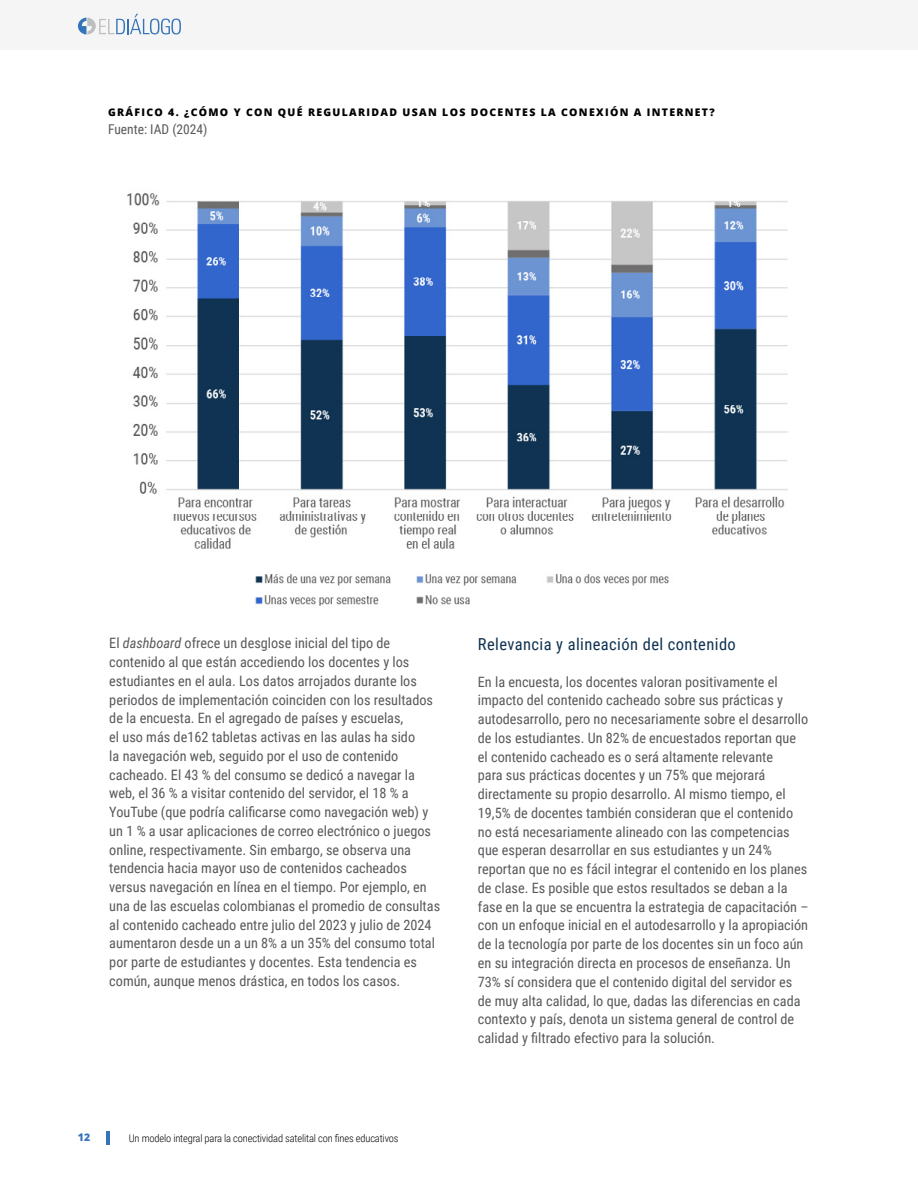
<style>
.page{position:relative;width:918px;height:1188px;background:#fff}
.page>*{position:absolute;margin:0;border:0;box-sizing:border-box;transform-origin:0 0}
.t1{font:16.5px "Roboto Condensed";letter-spacing:.025em;color:#0f3252}
.t2{font:14.25px/18.8px "Roboto Condensed";color:#58595b}
.t3{font:13.5px "Roboto Condensed";color:#58595b}
.t4{font:800 10.5px "Open Sans";letter-spacing:.125em;color:#000}
.t5{font:300 10.5px "Roboto Condensed";letter-spacing:-.015em;color:#000}
.t6{font:800 10.5px "Open Sans";color:#3674ba}
.s1{font-style:italic}
</style>
<div class="page">
<div style="left:0;top:0;width:918px;height:50px;background:#f5f5f5"></div>
<hr style="left:106px;top:1131px;width:3px;height:14px;background:#3674ba">
<svg style="left:78px;top:14px;width:103px;height:21px"></svg>
<img style="left:127px;top:193px;width:661px;height:413px">
<p class="t4" style="left:108px;top:104px;width:608px">GRÁFICO 4. ¿CÓMO Y CON QUÉ REGULARIDAD USAN LOS DOCENTES LA CONEXIÓN A INTERNET?</p>
<p class="t3" style="left:108px;top:120px;width:101px">Fuente: IAD (2024)</p>
<p class="t2" style="left:109px;top:633px;width:332px">El <span class="s1">dashboard</span> ofrece un desglose inicial del tipo de contenido al que están accediendo los docentes y los estudiantes en el aula. Los datos arrojados durante los periodos de implementación coinciden con los resultados de la encuesta. En el agregado de países y escuelas,<br>el uso más de162 tabletas activas en las aulas ha sido<br>la navegación web, seguido por el uso de contenido cacheado. El 43 % del consumo se dedicó a navegar la web, el 36 % a visitar contenido del servidor, el 18 % a YouTube (que podría calificarse como navegación web) y un 1 % a usar aplicaciones de correo electrónico o juegos online, respectivamente. Sin embargo, se observa una tendencia hacia mayor uso de contenidos cacheados versus navegación en línea en el tiempo. Por ejemplo, en una de las escuelas colombianas el promedio de consultas al contenido cacheado entre julio del 2023 y julio de 2024 aumentaron desde un a un 8% a un 35% del consumo total por parte de estudiantes y docentes. Esta tendencia es común, aunque menos drástica, en todos los casos.</p>
<p class="t6" style="left:78px;top:1129px;width:14px">12</p>
<p class="t5" style="left:129px;top:1131px;width:271px">Un modelo integral para la conectividad satelital con fines educativos</p>
<p class="t1" style="left:478px;top:633px;width:259px">Relevancia y alineación del contenido</p>
<p class="t2" style="left:478px;top:672px;width:332px">En la encuesta, los docentes valoran positivamente el impacto del contenido cacheado sobre sus prácticas y autodesarrollo, pero no necesariamente sobre el desarrollo de los estudiantes. Un 82% de encuestados reportan que el contenido cacheado es o será altamente relevante<br>para sus prácticas docentes y un 75% que mejorará directamente su propio desarrollo. Al mismo tiempo, el 19,5% de docentes también consideran que el contenido no está necesariamente alineado con las competencias que esperan desarrollar en sus estudiantes y un 24% reportan que no es fácil integrar el contenido en los planes de clase. Es posible que estos resultados se deban a la fase en la que se encuentra la estrategia de capacitación – con un enfoque inicial en el autodesarrollo y la apropiación de la tecnología por parte de los docentes sin un foco aún en su integración directa en procesos de enseñanza. Un 73% sí considera que el contenido digital del servidor es de muy alta calidad, lo que, dadas las diferencias en cada contexto y país, denota un sistema general de control de calidad y filtrado efectivo para la solución.</p>
</div>
